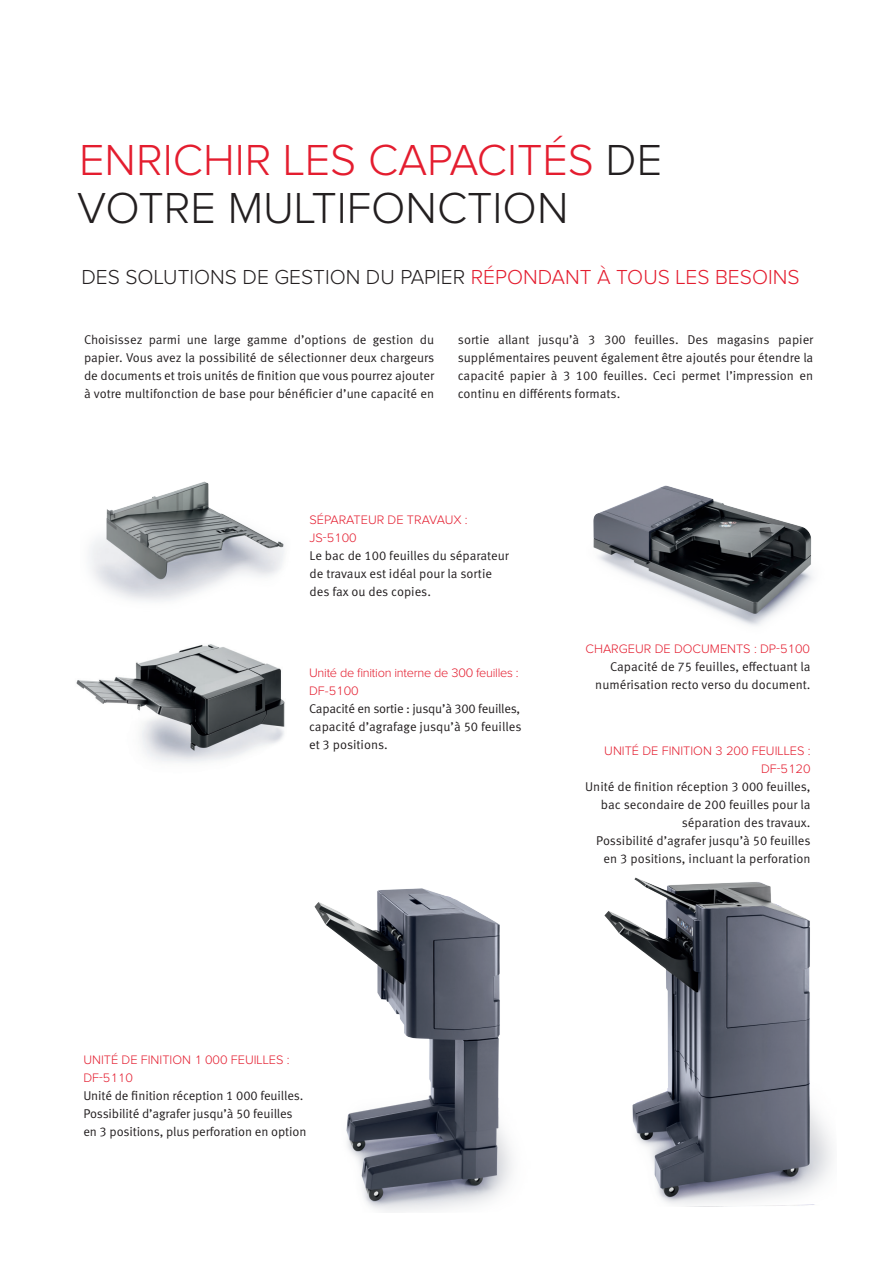
<style>
.page{position:relative;width:893px;height:1263px;background:#fff}
.page>*{position:absolute;margin:0;border:0;box-sizing:border-box;transform-origin:0 0}
.titel{font:300 45px/48px "Proxima Nova";color:#e41d2f}
.titel-2{font:300 21px "Proxima Nova";color:#231f20}
.Text_justifié{font:12.75px/18px "Meta Pro Norm";color:#231f20;text-align:justify}
.title_option_text{font:12.75px/18px "Meta Pro Norm";letter-spacing:-.005em;color:#231f20}
.title_red_options{font:300 12.75px/18px "Proxima Nova";color:#e41d2f}
.title_red_options-2{font:300 12.75px/18px "Proxima Nova";letter-spacing:-.02em;color:#e41d2f}
.s1{color:#231f20}
.s2{color:#e41d2f}
</style>
<div class="page">
<img style="left:593px;top:485px;width:220px;height:141px">
<img style="left:76px;top:644px;width:209px;height:119px">
<img style="left:89px;top:481px;width:196px;height:121px">
<img style="left:314px;top:888px;width:198px;height:324px">
<img style="left:604px;top:877px;width:228px;height:329px">
<p class="titel" style="left:77px;top:138px;width:586px">ENRICHIR LES CAPACITÉS <span class="s1">DE<br>VOTRE MULTIFONCTION</span></p>
<p class="titel-2" style="left:81px;top:267px;width:720px">DES SOLUTIONS DE GESTION DU PAPIER <span class="s2">RÉPONDANT À TOUS LES BESOINS</span></p>
<p class="Text_justifié" style="left:84px;top:329px;width:352px">Choisissez parmi une large gamme d’options de gestion du papier. Vous avez la possibilité de sélectionner deux chargeurs de documents et trois unités de finition que vous pourrez ajouter à votre multifonction de base pour bénéficier d’une capacité en</p>
<p class="Text_justifié" style="left:458px;top:329px;width:357px">sortie allant jusqu’à 3 300 feuilles. Des magasins papier supplémentaires peuvent également être ajoutés pour étendre la capacité papier à 3 100 feuilles. Ceci permet l’impression en continu en différents formats.</p>
<p class="title_red_options" style="left:310px;top:511px;width:160px">SÉPARATEUR DE TRAVAUX :<br>JS-5100</p>
<p class="title_option_text" style="left:310px;top:545px;width:201px">Le bac de 100 feuilles du séparateur de travaux est idéal pour la sortie des fax ou des copies.</p>
<p class="title_red_options-2" style="left:309px;top:664px;width:211px">Unité de finition interne de 300 feuilles :<br>DF-5100</p>
<p class="Text_justifié" style="left:309px;top:698px;width:214px">Capacité en sortie : jusqu’à 300 feuilles, capacité d’agrafage jusqu’à 50 feuilles et 3 positions.</p>
<p class="title_red_options" style="left:585px;top:640px;width:226px">CHARGEUR DE DOCUMENTS : DP-5100</p>
<p class="Text_justifié" style="left:595px;top:656px;width:217px;text-align:right">Capacité de 75 feuilles, effectuant la numérisation recto verso du document.</p>
<p class="title_red_options" style="left:604px;top:742px;width:208px;text-align:right">UNITÉ DE FINITION 3 200 FEUILLES :<br>DF-5120</p>
<p class="title_option_text" style="left:585px;top:776px;width:227px;text-align:right">Unité de finition réception 3 000 feuilles, bac secondaire de 200 feuilles pour la séparation des travaux.</p>
<p class="title_option_text" style="left:596px;top:830px;width:216px;text-align:center">Possibilité d’agrafer jusqu’à 50 feuilles en 3 positions, incluant la perforation</p>
<p class="title_red_options" style="left:83px;top:1051px;width:208px">UNITÉ DE FINITION 1 000 FEUILLES :<br>DF-5110</p>
<p class="title_option_text" style="left:83px;top:1085px;width:225px">Unité de finition réception 1 000 feuilles.<br>Possibilité d’agrafer jusqu’à 50 feuilles en 3 positions, plus perforation en option</p>
</div>
